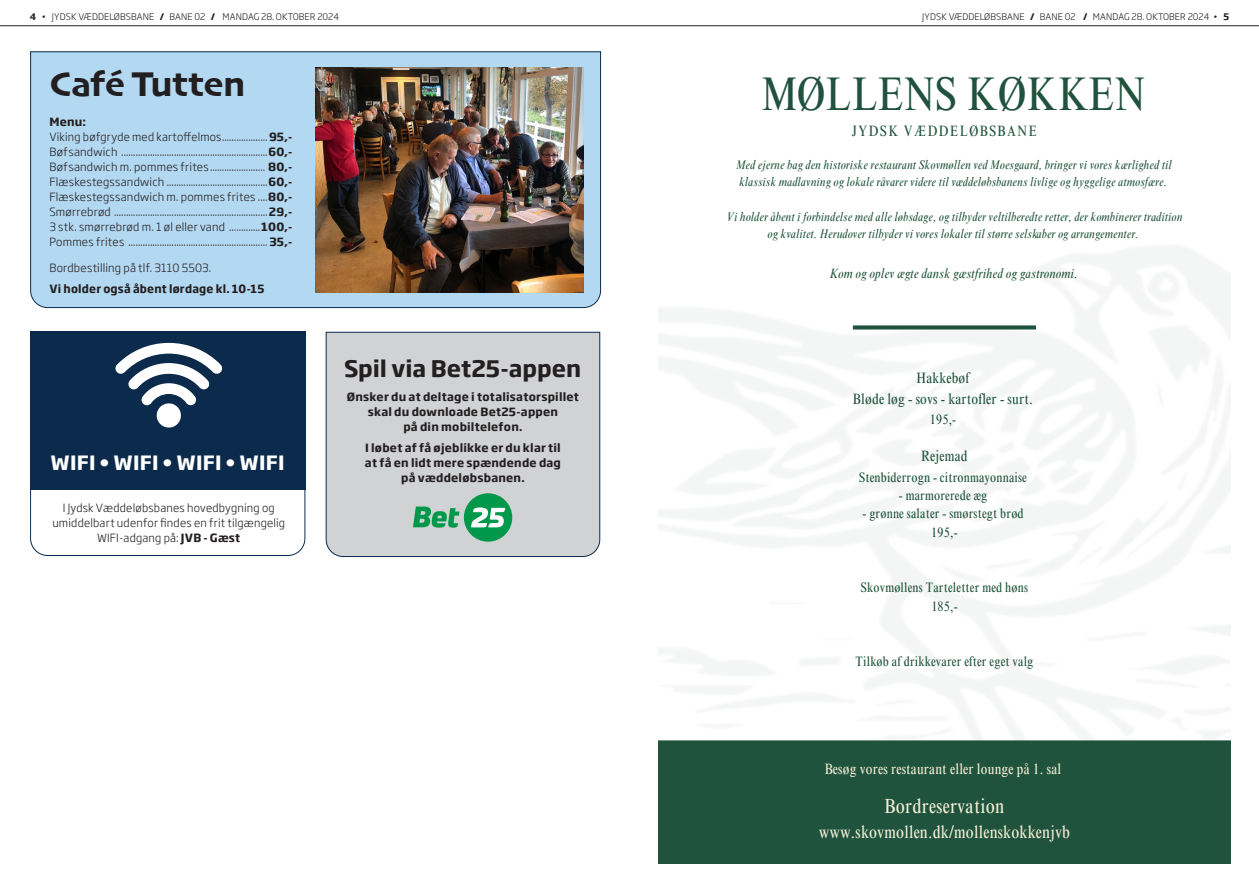
<style>
.page{position:relative;width:1259px;height:893px;background:#fff}
.page>*{position:absolute;margin:0;border:0;box-sizing:border-box;transform-origin:0 0}
.t1{font:condensed 47.25px "Times NRMT Pro";letter-spacing:.01em;color:#20523e}
.Tips_brødtekst{font:36px "Skia";letter-spacing:-.005em;color:#231f20}
.Tips_brødtekst-2{font:700 22.5px "Soho Gothic Pro";color:#231f20}
.t2{font:condensed 20.4px "Times NRMT Pro";letter-spacing:.01em;color:#f5eed6}
.Tips_brødtekst-3{font:700 19.5px "Soho Gothic Pro";letter-spacing:.005em;color:#fff}
.t3{font:condensed 17.7px "Times NRMT Pro";letter-spacing:.01em;color:#f5eed6}
.t4{font:condensed 15px/20.4px "Times NRMT Pro";letter-spacing:.01em;color:#1f533d;text-align:center}
.t5{font:condensed 15px "Times NRMT Pro";letter-spacing:.01em;color:#f5eed6}
.t6{font:condensed 15px "Times NRMT Pro";letter-spacing:.1em;color:#1f533d}
.t7{font:italic condensed 13.8px "Times NRMT Pro";letter-spacing:.01em;color:#1f533d}
.t8{font:condensed 13.65px/18.5px "Times NRMT Pro";letter-spacing:.01em;color:#1f533d;text-align:center}
.t9{font:italic condensed 12.75px/17.2px "Times NRMT Pro";letter-spacing:.01em;color:#1f533d}
.Tips_brødtekst-4{font:300 11.25px/15px "Soho Gothic Pro";letter-spacing:.02em;color:#231f20;text-align:center}
.Tips_brødtekst-5{font:700 11.25px/15px "Soho Gothic Pro";letter-spacing:.02em;color:#231f20;text-align:center}
.t10{font:300 9px "Soho Gothic Pro";letter-spacing:.015em;color:#231f20}
.s1{font-weight:700}
</style>
<div class="page">
<svg style="left:30px;top:438px;width:276px;height:118px"></svg>
<div style="left:30px;top:331px;width:275px;height:159px;background:#0c2b4c"></div>
<div style="left:157px;top:403px;width:24px;height:25px;background:#fff;border-radius:50%"></div>
<svg style="left:115px;top:343px;width:107px;height:63px"></svg>
<div style="left:325px;top:331px;width:275px;height:226px;background:#d1d2d4"></div>
<svg style="left:413px;top:493px;width:99px;height:49px;background:#7dbd9d"></svg>
<img style="left:30px;top:51px;width:571px;height:257px">
<svg style="left:853px;top:325px;width:183px;height:4px"></svg>
<div style="left:658px;top:740px;width:572px;height:124px;background:#1f533d"></div>
<hr style="left:0;top:25px;width:1259px;height:1px;background:#231f20">
<p class="t10" style="left:30px;top:10px;width:311px"><span class="s1">4</span> • JYDSK VÆDDELØBSBANE <span class="s1">/</span> BANE 02 <span class="s1">/</span> MANDAG 28. OKTOBER 2024</p>
<p class="t10" style="left:922px;top:10px;width:308px">JYDSK VÆDDELØBSBANE <span class="s1">/</span> BANE 02 <span class="s1">/</span> MANDAG 28. OKTOBER 2024 • <span class="s1">5</span></p>
<p class="Tips_brødtekst" style="left:49px;top:63px;width:197px">Café Tutten</p>
<p class="Tips_brødtekst-4" style="left:49px;top:114px;width:245px;text-align:left"><span class="s1">Menu:<br></span>Viking bøfgryde med kartoffelmos...................<span class="s1">95,- </span>Bøfsandwich .............................................................<span class="s1">60,- </span>Bøfsandwich m. pommes frites....................... <span class="s1">80,-</span></p>
<p class="Tips_brødtekst-4" style="left:49px;top:174px;width:244px">Flæskestegssandwich ..........................................<span class="s1">60,-</span></p>
<p class="Tips_brødtekst-4" style="left:49px;top:189px;width:244px">Flæskestegssandwich m. pommes frites ....<span class="s1">80,-</span></p>
<p class="Tips_brødtekst-4" style="left:49px;top:204px;width:245px">Smørrebrød ................................................................<span class="s1">29,-</span></p>
<p class="Tips_brødtekst-4" style="left:49px;top:219px;width:244px">3 stk. smørrebrød m. 1 øl eller vand .............<span class="s1">100,-</span></p>
<p class="Tips_brødtekst-4" style="left:49px;top:234px;width:245px">Pommes frites .......................................................... <span class="s1">35,-</span></p>
<p class="Tips_brødtekst-4" style="left:49px;top:260px;width:163px">Bordbestilling på tlf. 3110 5503.</p>
<p class="Tips_brødtekst-5" style="left:49px;top:281px;width:216px">Vi holder også åbent lørdage kl. 10-15</p>
<p class="Tips_brødtekst-3" style="left:51px;top:447px;width:235px">WIFI • WIFI • WIFI • WIFI</p>
<p class="Tips_brødtekst-4" style="left:52px;top:499px;width:234px">I Jydsk Væddeløbsbanes hovedbygning og umiddelbart udenfor findes en frit tilgængelig<br>WIFI-adgang på: <span class="s1">JVB - Gæst</span></p>
<p class="Tips_brødtekst-2" style="left:344px;top:351px;width:239px">Spil via Bet25-appen</p>
<p class="Tips_brødtekst-5" style="left:347px;top:388px;width:233px">Ønsker du at deltage i totalisatorspillet skal du downloade Bet25-appen<br>på din mobiltelefon.</p>
<p class="Tips_brødtekst-5" style="left:365px;top:440px;width:198px">I løbet af få øjeblikke er du klar til at få en lidt mere spændende dag på væddeløbsbanen.</p>
<p class="t1" style="left:762px;top:66px;width:385px">MØLLENS KØKKEN</p>
<p class="t6" style="left:852px;top:123px;width:187px">JYDSK VÆDDELØBSBANE</p>
<p class="t9" style="left:736px;top:156px;width:437px">Med ejerne bag den historiske restaurant Skovmøllen ved Moesgaard, bringer vi vores kærlighed til klassisk madlavning og lokale råvarer videre til væddeløbsbanens livlige og hyggelige atmosfære.</p>
<p class="t9" style="left:727px;top:208px;width:457px;text-align:center">Vi holder åbent i forbindelse med alle løbsdage, og tilbyder veltilberedte retter, der kombinerer tradition og kvalitet. Herudover tilbyder vi vores lokaler til større selskaber og arrangementer.</p>
<p class="t7" style="left:830px;top:266px;width:249px">Kom og oplev ægte dansk gæstfrihed og gastronomi.</p>
<p class="t4" style="left:853px;top:368px;width:181px">Hakkebøf<br>Bløde løg - sovs - kartofler - surt.</p>
<p class="t8" style="left:930px;top:411px;width:28px">195,-</p>
<p class="t4" style="left:921px;top:446px;width:48px">Rejemad</p>
<p class="t8" style="left:859px;top:468px;width:169px">Stenbiderrogn - citronmayonnaise</p>
<p class="t8" style="left:899px;top:486px;width:90px">- marmorerede æg</p>
<p class="t8" style="left:862px;top:505px;width:163px">- grønne salater - smørstegt brød<br>195,-</p>
<p class="t8" style="left:861px;top:578px;width:168px">Skovmøllens Tarteletter med høns<br>185,-</p>
<p class="t8" style="left:855px;top:652px;width:179px">Tilkøb af drikkevarer efter eget valg</p>
<p class="t5" style="left:824px;top:760px;width:238px">Besøg vores restaurant eller lounge på 1. sal</p>
<p class="t2" style="left:884px;top:794px;width:121px">Bordreservation</p>
<p class="t3" style="left:818px;top:822px;width:253px">www.skovmollen.dk/mollenskokkenjvb</p>
</div>
